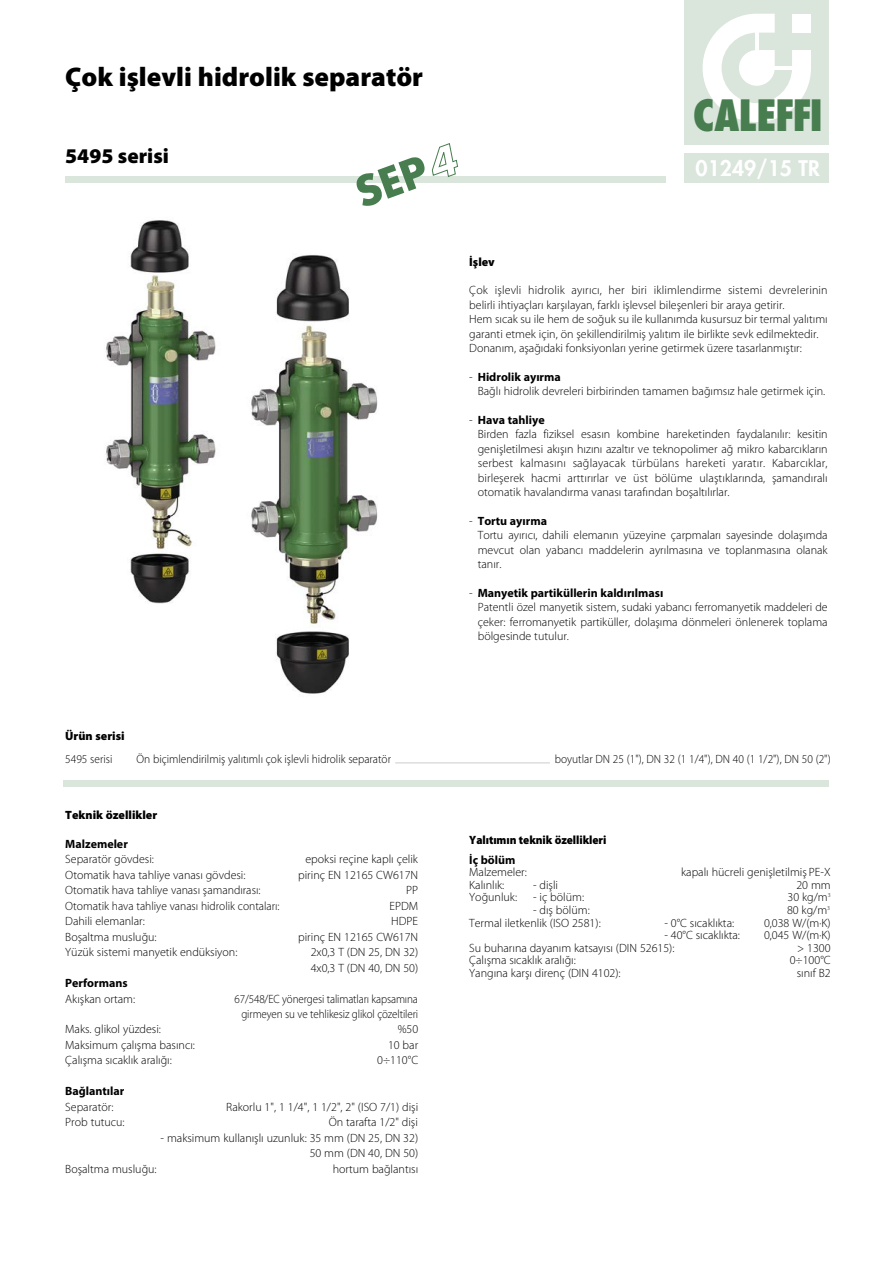
<style>
.page{position:relative;width:893px;height:1263px;background:#fff}
.page>*{position:absolute;margin:0;border:0;box-sizing:border-box;transform-origin:0 0}
.t1{font:800 condensed 42px "Futura";letter-spacing:-.035em;color:#477d4f}
.t2{font:700 40.35px "Futura";color:#477d4f}
.t3{font:900 27px "Myriad Pro";color:#000}
.t4{font:800 21px "Futura";color:#fff}
.t5{font:900 21px "Myriad Pro";color:#000}
.t6{font:300 12px/14.4px "Myriad Pro";color:#000}
.t7{font:300 12px "Myriad Pro";color:#000;scale:.95 1}
.t8{font:300 12px/15.5px "Myriad Pro";color:#000;text-align:center;scale:.92 1}
.t9{font:700 12px "Myriad Pro";color:#000}
.t10{font:900 12px "Myriad Pro";color:#000}
.t11{font:900 12px "Myriad Pro";color:#000;scale:.95 1}
.s1{font-style:italic;color:#fff}
.s2{font-weight:700}
</style>
<div class="page">
<div style="left:685px;top:0;width:144px;height:145px;background:#dae5dc"></div>
<svg style="left:703px;top:14px;width:108px;height:108px"></svg>
<hr style="left:755px;top:32px;width:4px;height:18px;background:#fff">
<hr style="left:774px;top:66px;width:18px;height:4px;background:#fff">
<div style="left:685px;top:153px;width:144px;height:30px;background:#dae5dc"></div>
<div style="left:64px;top:780px;width:765px;height:7px;background:#dae5dc"></div>
<hr style="left:395px;top:763px;width:155px;height:1px;background:#ccc">
<img style="left:105px;top:220px;width:111px;height:384px">
<img style="left:251px;top:255px;width:127px;height:439px">
<div style="left:65px;top:176px;width:600px;height:7px;background:#dae5dc"></div>
<h3 class="t3" style="left:65px;top:66px;width:359px">Çok işlevli hidrolik separatör</h3>
<h3 class="t5" style="left:65px;top:148px;width:105px">5495 serisi</h3>
<h2 class="t2" style="left:351px;top:177px;width:106px;rotate:-20deg">SEP<span class="s1">4</span></h2>
<h1 class="t1" style="left:693px;top:98px;width:132px">CALEFFI</h1>
<h3 class="t4" style="left:696px;top:158px;width:126px">01249/15 TR</h3>
<p class="t10" style="left:469px;top:257px;width:27px">İşlev</p>
<p class="t6" style="left:469px;top:284px;width:360px">Çok işlevli hidrolik ayırıcı, her biri iklimlendirme sistemi devrelerinin belirli ihtiyaçları karşılayan, farklı işlevsel bileşenleri bir araya getirir.<br>Hem sıcak su ile hem de soğuk su ile kullanımda kusursuz bir termal yalıtımı garanti etmek için, ön şekillendirilmiş yalıtım ile birlikte sevk edilmektedir.<br>Donanım, aşağıdaki fonksiyonları yerine getirmek üzere tasarlanmıştır:</p>
<p class="t6" style="left:478px;top:371px;width:349px;text-indent:-9px">- <span class="s2">Hidrolik ayırma<br></span>Bağlı hidrolik devreleri birbirinden tamamen bağımsız hale getirmek için.</p>
<p class="t6" style="left:478px;top:414px;width:351px;text-indent:-9px">- <span class="s2">Hava tahliye<br></span>Birden fazla fiziksel esasın kombine hareketinden faydalanılır: kesitin genişletilmesi akışın hızını azaltır ve teknopolimer ağ mikro kabarcıkların serbest kalmasını sağlayacak türbülans hareketi yaratır. Kabarcıklar, birleşerek hacmi arttırırlar ve üst bölüme ulaştıklarında, şamandıralı otomatik havalandırma vanası tarafından boşaltılırlar.</p>
<p class="t6" style="left:478px;top:515px;width:351px;text-indent:-9px">- <span class="s2">Tortu ayırma<br></span>Tortu ayırıcı, dahili elemanın yüzeyine çarpmaları sayesinde dolaşımda mevcut olan yabancı maddelerin ayrılmasına ve toplanmasına olanak tanır.</p>
<p class="t6" style="left:478px;top:587px;width:351px;text-indent:-8px">- <span class="s2">Manyetik partiküllerin kaldırılması<br></span>Patentli özel manyetik sistem, sudaki yabancı ferromanyetik maddeleri de çeker: ferromanyetik partiküller, dolaşıma dönmeleri önlenerek toplama bölgesinde tutulur.</p>
<p class="t10" style="left:65px;top:731px;width:61px">Ürün serisi</p>
<p class="t7" style="left:65px;top:754px;width:51px">5495 serisi</p>
<p class="t7" style="left:137px;top:754px;width:269px">Ön biçimlendirilmiş yalıtımlı çok işlevli hidrolik separatör</p>
<p class="t7" style="left:555px;top:754px;width:292px">boyutlar DN 25 (1"), DN 32 (1 1/4"), DN 40 (1 1/2"), DN 50 (2")</p>
<p class="t10" style="left:65px;top:810px;width:94px">Teknik özellikler</p>
<p class="t9" style="left:65px;top:839px;width:64px">Malzemeler</p>
<p class="t6" style="left:65px;top:853px;width:90px">Separatör gövdesi:</p>
<p class="t6" style="left:305px;top:853px;width:114px">epoksi reçine kaplı çelik</p>
<p class="t6" style="left:65px;top:869px;width:182px">Otomatik hava tahliye vanası gövdesi:</p>
<p class="t6" style="left:298px;top:869px;width:122px">pirinç EN 12165 CW617N</p>
<p class="t6" style="left:65px;top:884px;width:197px">Otomatik hava tahliye vanası şamandırası:</p>
<p class="t6" style="left:406px;top:884px;width:14px">PP</p>
<p class="t6" style="left:65px;top:899px;width:216px">Otomatik hava tahliye vanası hidrolik contaları:</p>
<p class="t6" style="left:389px;top:899px;width:30px">EPDM</p>
<p class="t6" style="left:65px;top:915px;width:81px">Dahili elemanlar:</p>
<p class="t6" style="left:391px;top:915px;width:28px">HDPE</p>
<p class="t6" style="left:65px;top:930px;width:93px">Boşaltma musluğu:</p>
<p class="t6" style="left:298px;top:930px;width:122px">pirinç EN 12165 CW617N</p>
<p class="t6" style="left:65px;top:946px;width:174px">Yüzük sistemi manyetik endüksiyon:</p>
<p class="t6" style="left:311px;top:945px;width:109px;line-height:15.5px">2x0,3 T (DN 25, DN 32)<br>4x0,3 T (DN 40, DN 50)</p>
<p class="t9" style="left:65px;top:978px;width:64px">Performans</p>
<p class="t6" style="left:65px;top:992px;width:71px">Akışkan ortam:</p>
<p class="t8" style="left:234px;top:992px;width:201px">67/548/EC yönergesi talimatları kapsamına girmeyen su ve tehlikesiz glikol çözeltileri</p>
<p class="t6" style="left:65px;top:1023px;width:97px">Maks. glikol yüzdesi:</p>
<p class="t6" style="left:398px;top:1023px;width:22px">%50</p>
<p class="t6" style="left:65px;top:1038px;width:131px">Maksimum çalışma basıncı:</p>
<p class="t6" style="left:388px;top:1038px;width:32px">10 bar</p>
<p class="t6" style="left:65px;top:1054px;width:108px">Çalışma sıcaklık aralığı:</p>
<p class="t6" style="left:377px;top:1054px;width:42px">0÷110°C</p>
<p class="t9" style="left:65px;top:1087px;width:61px">Bağlantılar</p>
<p class="t6" style="left:65px;top:1100px;width:50px">Separatör:</p>
<p class="t6" style="left:226px;top:1100px;width:193px">Rakorlu 1", 1 1/4", 1 1/2", 2" (ISO 7/1) dişi</p>
<p class="t6" style="left:65px;top:1116px;width:61px">Prob tutucu:</p>
<p class="t6" style="left:329px;top:1116px;width:91px">Ön tarafta 1/2" dişi</p>
<p class="t6" style="left:161px;top:1131px;width:259px;line-height:15.5px;text-align:right">- maksimum kullanışlı uzunluk: 35 mm (DN 25, DN 32)<br>50 mm (DN 40, DN 50)</p>
<p class="t6" style="left:65px;top:1162px;width:93px">Boşaltma musluğu:</p>
<p class="t6" style="left:333px;top:1162px;width:87px">hortum bağlantısı</p>
<p class="t11" style="left:469px;top:835px;width:146px">Yalıtımın teknik özellikleri</p>
<p class="t9" style="left:469px;top:855px;width:48px">İç bölüm</p>
<p class="t6" style="left:469px;top:866px;width:59px">Malzemeler:</p>
<p class="t6" style="left:681px;top:866px;width:151px">kapalı hücreli genişletilmiş PE-X</p>
<p class="t6" style="left:469px;top:878px;width:37px">Kalınlık:</p>
<p class="t6" style="left:533px;top:878px;width:27px">- dişli</p>
<p class="t6" style="left:796px;top:878px;width:36px">20 mm</p>
<p class="t6" style="left:469px;top:891px;width:49px">Yoğunluk:</p>
<p class="t6" style="left:533px;top:891px;width:53px">- iç bölüm:</p>
<p class="t6" style="left:787px;top:891px;width:45px">30 kg/m<sup>3</sup></p>
<p class="t6" style="left:533px;top:904px;width:58px">- dış bölüm:</p>
<p class="t6" style="left:787px;top:904px;width:45px">80 kg/m<sup>3</sup></p>
<p class="t6" style="left:469px;top:916px;width:133px">Termal iletkenlik (ISO 2581):</p>
<p class="t6" style="left:664px;top:916px;width:71px">- 0°C sıcaklıkta:</p>
<p class="t6" style="left:764px;top:916px;width:68px">0,038 W/(m·K)</p>
<p class="t6" style="left:664px;top:929px;width:77px">- 40°C sıcaklıkta:</p>
<p class="t6" style="left:764px;top:929px;width:68px">0,045 W/(m·K)</p>
<p class="t6" style="left:469px;top:941px;width:207px">Su buharına dayanım katsayısı (DIN 52615):</p>
<p class="t6" style="left:797px;top:941px;width:35px">&gt; 1300</p>
<p class="t6" style="left:469px;top:954px;width:108px">Çalışma sıcaklık aralığı:</p>
<p class="t6" style="left:790px;top:954px;width:42px">0÷100°C</p>
<p class="t6" style="left:469px;top:967px;width:153px">Yangına karşı direnç (DIN 4102):</p>
<p class="t6" style="left:797px;top:967px;width:35px">sınıf B2</p>
</div>
